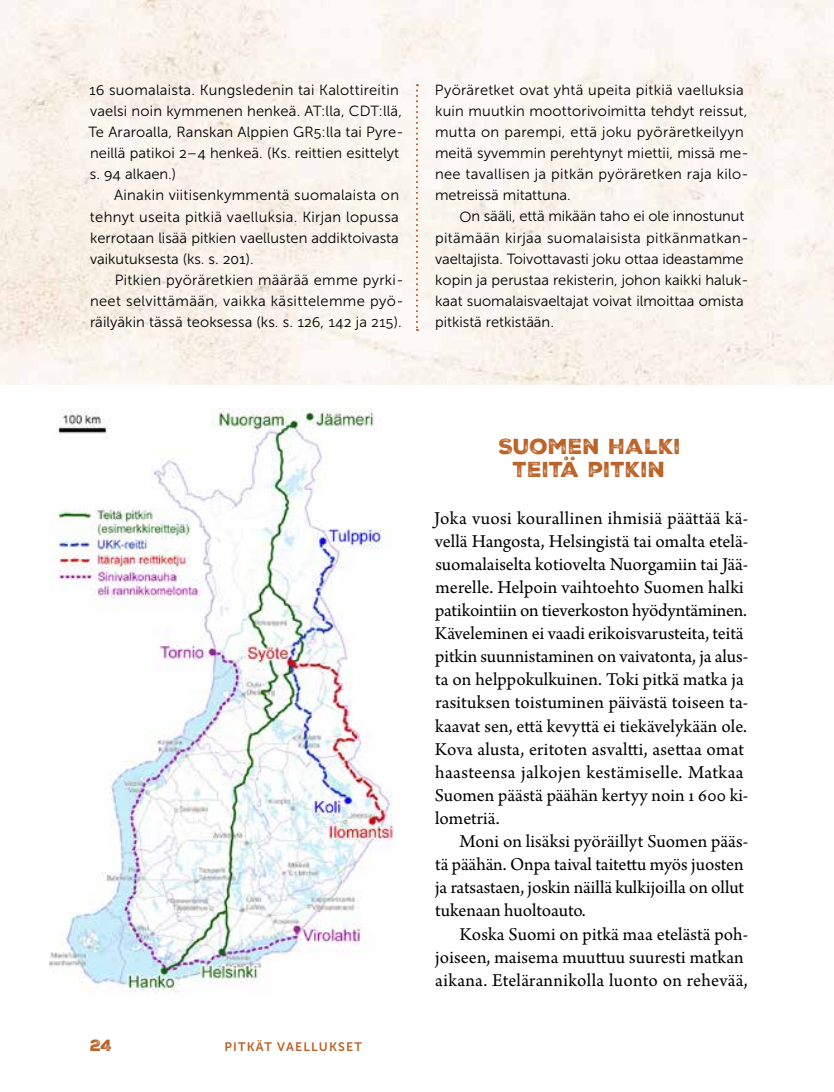
<style>
.page{position:relative;width:834px;height:1092px;background:#fff}
.page>*{position:absolute;margin:0;border:0;box-sizing:border-box;transform-origin:0 0}
.t1{font:21px/23.1px "Nexa Rust Sans Black 2";color:#bb6227;text-align:center}
.t2{font:19.07px/23.1px "Arno Pro";color:#000}
.t3{font:15.75px "Nexa Rust Sans Black 2";color:#bb6227}
.t4{font:14.7px/21px "Museo Sans 300";letter-spacing:.005em;color:#000}
.t5{font:12.25px "Museo Sans 700";letter-spacing:.1em;color:#bb6227}
</style>
<div class="page">
<img style="left:0;top:0;width:833px;height:385px">
<svg style="left:416px;top:84px;width:2px;height:247px"></svg>
<img style="left:50px;top:408px;width:343px;height:585px">
<p class="t4" style="left:88px;top:80px;width:316px">16 suomalaista. Kungsledenin tai Kalottireitin vaelsi noin kymmenen henkeä. AT:lla, CDT:llä, Te Araroalla, Ranskan Alppien GR5:lla tai Pyre&shy;neillä patikoi 2–4 henkeä. (Ks. reittien esittelyt s. 94 alkaen.)</p>
<p class="t4" style="left:90px;top:185px;width:310px;text-align:justify;text-indent:24px">Ainakin viitisenkymmentä suomalaista on tehnyt useita pitkiä vaelluksia. Kirjan lopussa kerrotaan lisää pitkien vaellusten addiktoivasta vaikutuksesta (ks. s. 201).</p>
<p class="t4" style="left:90px;top:269px;width:315px;text-align:justify;text-indent:25px">Pitkien pyöräretkien määrää emme pyrki&shy;neet selvittämään, vaikka käsittelemme pyö&shy;räilyäkin tässä teoksessa (ks. s. 126, 142 ja 215).</p>
<p class="t4" style="left:435px;top:80px;width:315px">Pyöräretket ovat yhtä upeita pitkiä vaelluksia kuin muutkin moottorivoimitta tehdyt reissut, mutta on parempi, että joku pyöräretkeilyyn meitä syvemmin perehtynyt miettii, missä me&shy;nee tavallisen ja pitkän pyöräretken raja kilo&shy;metreissä mitattuna.</p>
<p class="t4" style="left:435px;top:206px;width:315px;text-indent:24px">On sääli, että mikään taho ei ole innostunut pitämään kirjaa suomalaisista pitkänmatkan&shy;vaeltajista. Toivottavasti joku ottaa ideastamme kopin ja perustaa rekisterin, johon kaikki haluk&shy;kaat suomalaisvaeltajat voivat ilmoittaa omista pitkistä retkistään.</p>
<p class="t3" style="left:90px;top:1034px;width:23px">24</p>
<p class="t5" style="left:224px;top:1039px;width:139px">PITKÄT VAELLUKSET</p>
<h1 class="t1" style="left:498px;top:435px;width:184px">SUOMEN HALKI<br>TEITÄ PITKIN</h1>
<p class="t2" style="left:434px;top:507px;width:315px">Joka vuosi kourallinen ihmisiä päättää kä&shy;vellä Hangosta, Helsingistä tai omalta etelä&shy;suomalaiselta kotiovelta Nuorgamiin tai Jää&shy;merelle. Helpoin vaihtoehto Suomen halki patikointiin on tieverkoston hyödyntäminen.<br>Käveleminen ei vaadi erikoisvarusteita, teitä pitkin suunnistaminen on vaivatonta, ja alus&shy;ta on helppokulkuinen. Toki pitkä matka ja rasituksen toistuminen päivästä toiseen ta&shy;kaavat sen, että kevyttä ei tiekävelykään ole.<br>Kova alusta, eritoten asvaltti, asettaa omat haasteensa jalkojen kestämiselle. Matkaa Suomen päästä päähän kertyy noin 1 600 ki&shy;lometriä.</p>
<p class="t2" style="left:435px;top:830px;width:314px;text-indent:24px">Moni on lisäksi pyöräillyt Suomen pääs&shy;tä päähän. Onpa taival taitettu myös juosten ja ratsastaen, joskin näillä kulkijoilla on ollut tukenaan huoltoauto.</p>
<p class="t2" style="left:435px;top:923px;width:314px;text-indent:24px">Koska Suomi on pitkä maa etelästä poh&shy;joiseen, maisema muuttuu suuresti matkan aikana. Etelärannikolla luonto on rehevää,</p>
</div>
